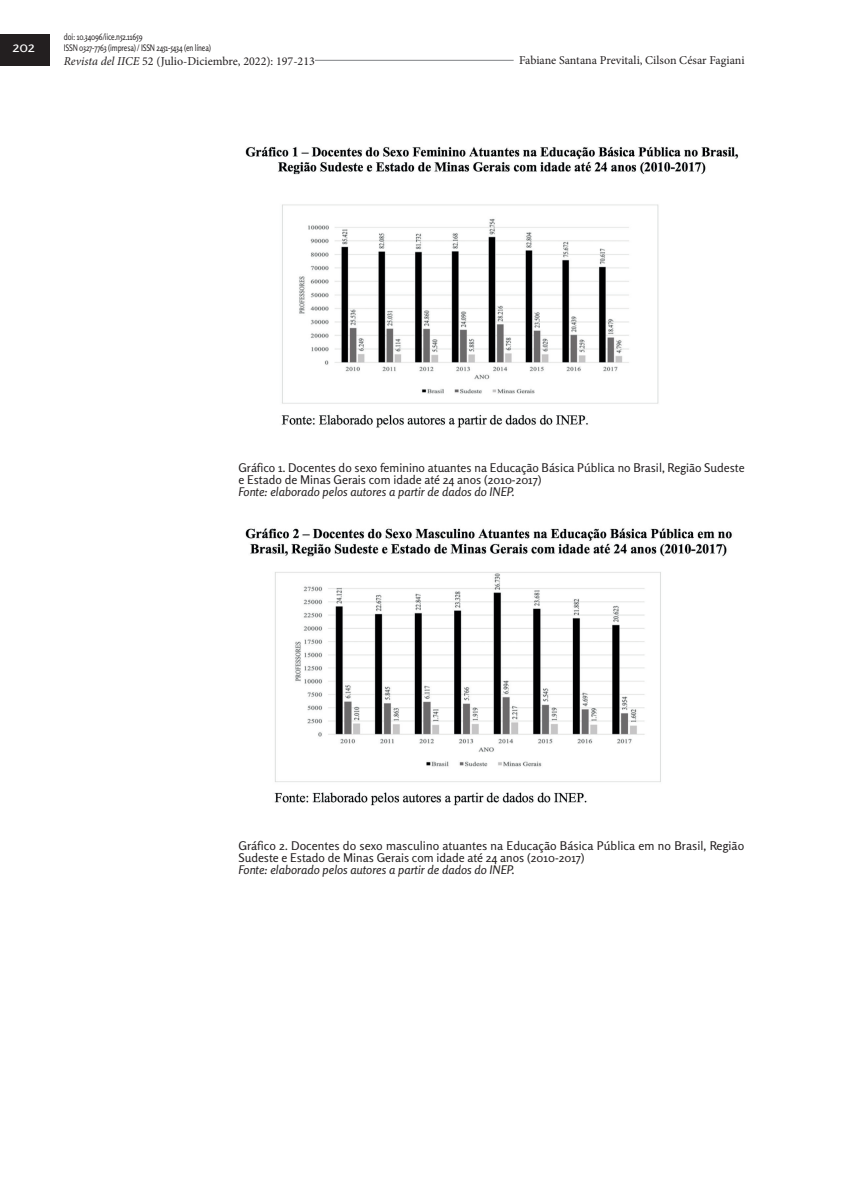
<style>
.page{position:relative;width:851px;height:1191px;background:#fff}
.page>*{position:absolute;margin:0;border:0;box-sizing:border-box;transform-origin:0 0}
.t1{font:15px "Rosario";color:#fff}
.t2{font:12px/12px "Rosario";color:#231f20}
.t3{font:italic 12px "Rosario";color:#231f20}
.t4{font:12px "Minion Pro";color:#231f20}
.t5{font:9px/10.8px "Rosario";letter-spacing:-.02em;color:#231f20;scale:.8 1}
.s1{font-style:italic}
</style>
<div class="page">
<hr style="left:204px;top:60px;width:528px;height:1px;background:#808285">
<div style="left:64px;top:54px;width:251px;height:15px;background:#fff"></div>
<div style="left:0;top:35px;width:50px;height:31px;background:#231f20"></div>
<div style="left:513px;top:54px;width:231px;height:15px;background:#fff"></div>
<img style="left:245px;top:146px;width:494px;height:282px">
<img style="left:245px;top:528px;width:487px;height:278px">
<p class="t1" style="left:13px;top:38px;width:24px">202</p>
<p class="t5" style="left:64px;top:32px;width:185px">doi: 10.34096/iice.n52.11659<br>ISSN 0327-7763 (impresa) / ISSN 2451-5434 (en línea)</p>
<p class="t4" style="left:64px;top:53px;width:252px"><span class="s1">Revista del IICE</span> 52 (Julio-Diciembre, 2022): 197-213</p>
<p class="t4" style="left:519px;top:52px;width:227px">Fabiane Santana Previtali, Cilson César Fagiani</p>
<p class="t2" style="left:238px;top:462px;width:507px">Gráfico 1. Docentes do sexo feminino atuantes na Educação Básica Pública no Brasil, Região Sudeste e Estado de Minas Gerais com idade até 24 anos (2010-2017)</p>
<p class="t3" style="left:238px;top:485px;width:278px">Fonte: elaborado pelos autores a partir de dados do INEP.</p>
<p class="t2" style="left:238px;top:840px;width:507px">Gráfico 2. Docentes do sexo masculino atuantes na Educação Básica Pública em no Brasil, Região<br>Sudeste e Estado de Minas Gerais com idade até 24 anos (2010-2017)</p>
<p class="t3" style="left:238px;top:863px;width:278px">Fonte: elaborado pelos autores a partir de dados do INEP.</p>
</div>
